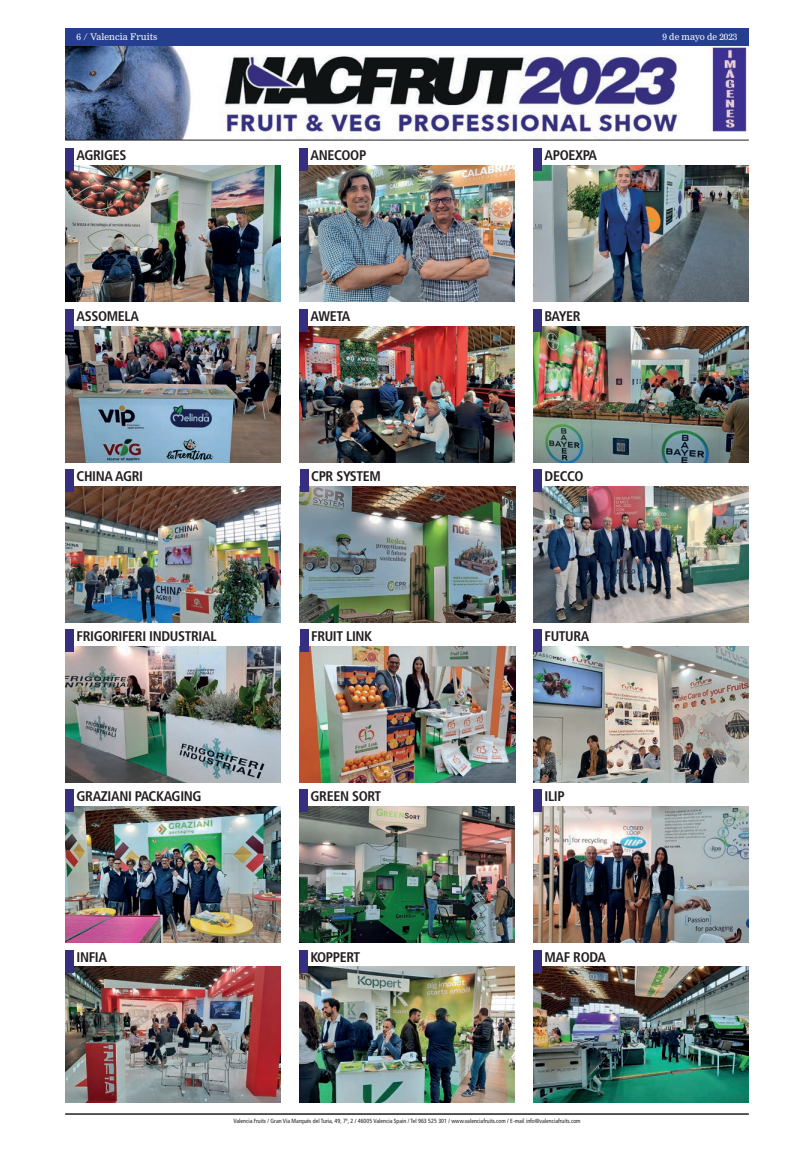
<style>
.page{position:relative;width:797px;height:1151px;background:#fff}
.page>*{position:absolute;margin:0;border:0;box-sizing:border-box;transform-origin:0 0}
.t1{font:700 condensed 14px "Frutiger";letter-spacing:-.025em;color:#231f20}
.t2{font:9px "Nimrod";color:#fff}
.t3{font:condensed 6px "Frutiger";color:#231f20}
</style>
<div class="page">
<img style="left:65px;top:45px;width:683px;height:95px">
<div style="left:65px;top:28px;width:683px;height:17px;background:#253f8e"></div>
<hr style="left:65px;top:1114px;width:683px;height:1px;background:#231f20">
<img style="left:65px;top:165px;width:216px;height:136px">
<img style="left:65px;top:326px;width:216px;height:136px">
<img style="left:65px;top:486px;width:216px;height:136px">
<img style="left:65px;top:646px;width:216px;height:136px">
<img style="left:65px;top:806px;width:216px;height:137px">
<img style="left:65px;top:967px;width:216px;height:136px">
<img style="left:533px;top:165px;width:215px;height:136px">
<img style="left:533px;top:326px;width:215px;height:136px">
<img style="left:533px;top:806px;width:215px;height:137px">
<img style="left:533px;top:967px;width:215px;height:136px">
<img style="left:299px;top:165px;width:215px;height:136px">
<img style="left:299px;top:326px;width:215px;height:136px">
<img style="left:299px;top:806px;width:215px;height:137px">
<img style="left:299px;top:967px;width:215px;height:136px">
<div style="left:65px;top:148px;width:9px;height:23px;background:#362e7e"></div>
<div style="left:65px;top:309px;width:9px;height:23px;background:#362e7e"></div>
<div style="left:65px;top:469px;width:9px;height:23px;background:#362e7e"></div>
<div style="left:65px;top:629px;width:9px;height:23px;background:#362e7e"></div>
<div style="left:65px;top:789px;width:9px;height:23px;background:#362e7e"></div>
<div style="left:65px;top:950px;width:9px;height:22px;background:#362e7e"></div>
<div style="left:533px;top:148px;width:8px;height:23px;background:#362e7e"></div>
<div style="left:533px;top:309px;width:8px;height:23px;background:#362e7e"></div>
<div style="left:533px;top:789px;width:8px;height:23px;background:#362e7e"></div>
<div style="left:533px;top:950px;width:8px;height:22px;background:#362e7e"></div>
<div style="left:299px;top:148px;width:9px;height:23px;background:#362e7e"></div>
<div style="left:299px;top:309px;width:9px;height:23px;background:#362e7e"></div>
<div style="left:299px;top:789px;width:9px;height:23px;background:#362e7e"></div>
<div style="left:299px;top:950px;width:9px;height:22px;background:#362e7e"></div>
<img style="left:533px;top:486px;width:215px;height:136px">
<img style="left:533px;top:646px;width:215px;height:136px">
<div style="left:533px;top:469px;width:8px;height:23px;background:#362e7e"></div>
<div style="left:533px;top:629px;width:8px;height:23px;background:#362e7e"></div>
<img style="left:300px;top:486px;width:215px;height:136px">
<img style="left:300px;top:646px;width:215px;height:136px">
<div style="left:300px;top:469px;width:8px;height:23px;background:#362e7e"></div>
<div style="left:300px;top:629px;width:8px;height:23px;background:#362e7e"></div>
<hr style="left:65px;top:140px;width:683px;height:1px;background:#231f20">
<p class="t2" style="left:77px;top:32px;width:83px">6 / Valencia Fruits</p>
<p class="t2" style="left:662px;top:32px;width:76px">9 de mayo de 2023</p>
<p class="t1" style="left:77px;top:147px;width:51px">AGRIGES</p>
<p class="t1" style="left:310px;top:147px;width:57px">ANECOOP</p>
<p class="t1" style="left:544px;top:147px;width:54px">APOEXPA</p>
<p class="t1" style="left:77px;top:308px;width:64px">ASSOMELA</p>
<p class="t1" style="left:310px;top:308px;width:41px">AWETA</p>
<p class="t1" style="left:544px;top:308px;width:38px">BAYER</p>
<p class="t1" style="left:77px;top:468px;width:68px">CHINA AGRI</p>
<p class="t1" style="left:311px;top:468px;width:71px">CPR SYSTEM</p>
<p class="t1" style="left:544px;top:468px;width:41px">DECCO</p>
<p class="t1" style="left:77px;top:628px;width:141px">FRIGORIFERI INDUSTRIAL</p>
<p class="t1" style="left:311px;top:628px;width:63px">FRUIT LINK</p>
<p class="t1" style="left:544px;top:628px;width:46px">FUTURA</p>
<p class="t1" style="left:77px;top:788px;width:127px">GRAZIANI PACKAGING</p>
<p class="t1" style="left:310px;top:788px;width:72px">GREEN SORT</p>
<p class="t1" style="left:544px;top:788px;width:22px">ILIP</p>
<p class="t1" style="left:77px;top:948px;width:32px">INFIA</p>
<p class="t1" style="left:310px;top:948px;width:51px">KOPPERT</p>
<p class="t1" style="left:544px;top:948px;width:63px">MAF RODA</p>
<p class="t3" style="left:233px;top:1117px;width:349px">Valencia Fruits / Gran Vía Marqués del Turia, 49, 7º, 2 / 46005 Valencia Spain / Tel 963 525 301 / www.valenciafruits.com / E-mail info@valenciafruits.com</p>
</div>
